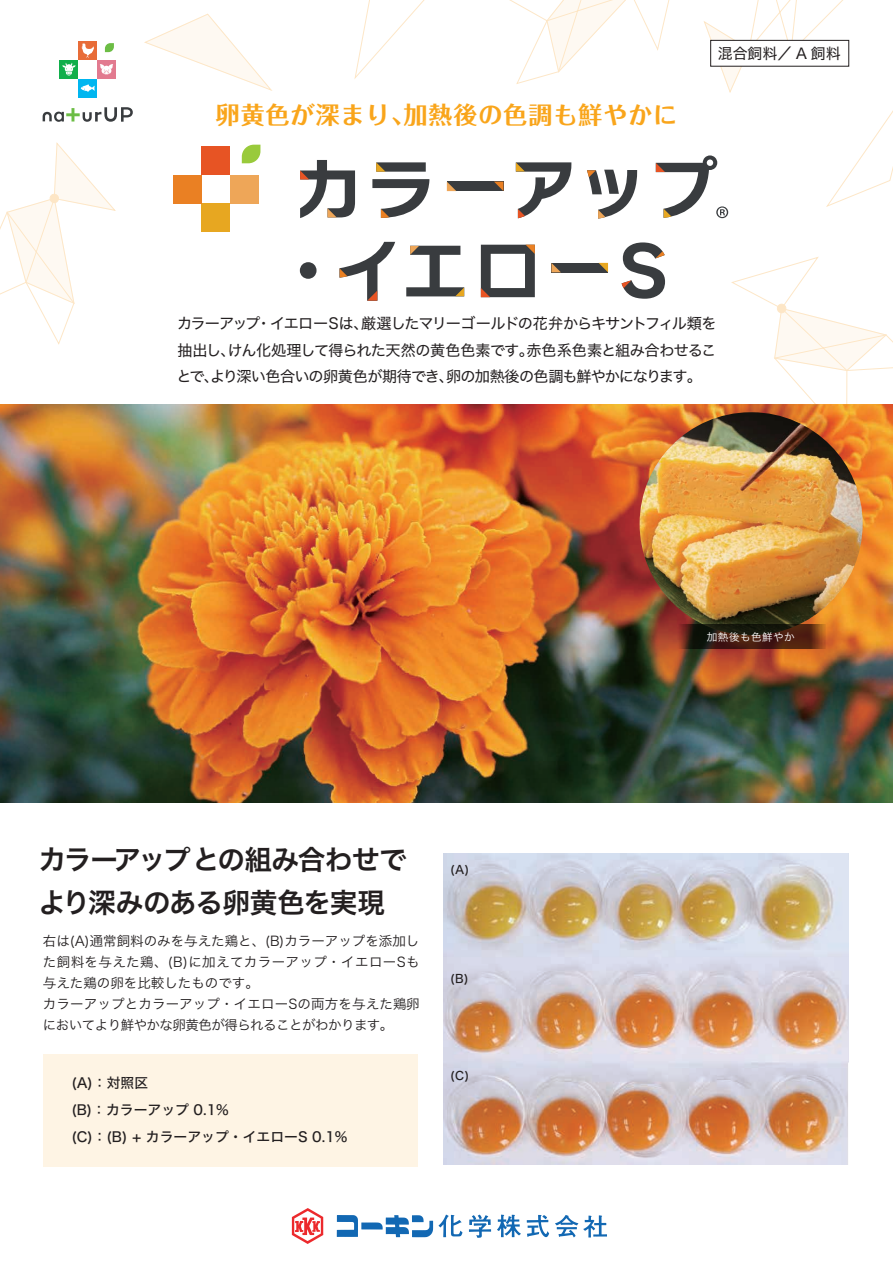
<style>
.page{position:relative;width:893px;height:1263px;background:#fff}
.page>*{position:absolute;margin:0;border:0;box-sizing:border-box;transform-origin:0 0}
.t1{font:27.6px/42.3px "Hiragino Sans W6";letter-spacing:-.04em;color:#231f20}
.t2{font:700 24px "Folk Pro";letter-spacing:.04em;color:#f9a51b}
.t3{font:15.15px/26.5px "Hiragino Sans W4";letter-spacing:-.055em;color:#231f20;text-align:justify}
.t4{font:14.85px "Hiragino Sans W4";color:#231f20}
.t5{font:13.8px/27px "Hiragino Sans W5";color:#231f20}
.t6{font:13.5px/21px "Hiragino Sans W3";color:#231f20}
.t7{font:11.7px "Hiragino Sans W5";color:#231f20}
.t8{font:10.65px "Hiragino Sans W3";letter-spacing:.04em;color:#fff}
</style>
<div class="page">
<svg style="left:731px;top:256px;width:162px;height:148px"></svg>
<div style="left:777px;top:304px;width:9px;height:9px;background:#fde6c6;border-radius:50%"></div>
<div style="left:777px;top:304px;width:9px;height:9px;border:1px solid #f89c1c;border-radius:50%"></div>
<svg style="left:354px;top:0;width:71px;height:79px"></svg>
<svg style="left:144px;top:13px;width:128px;height:78px"></svg>
<svg style="left:0;top:142px;width:116px;height:203px"></svg>
<div style="left:43px;top:1054px;width:375px;height:113px;background:#fef4e4"></div>
<img style="left:0;top:404px;width:893px;height:399px">
<svg style="left:43px;top:107px;width:90px;height:15px"></svg>
<div style="left:78px;top:41px;width:19px;height:19px;background:#e86c38"></div>
<div style="left:78px;top:79px;width:19px;height:18px;background:#00b6f0"></div>
<div style="left:97px;top:60px;width:19px;height:19px;background:#e27a8f"></div>
<div style="left:60px;top:60px;width:18px;height:19px;background:#11af4b"></div>
<svg style="left:81px;top:84px;width:14px;height:8px"></svg>
<svg style="left:62px;top:43px;width:52px;height:33px"></svg>
<img style="left:443px;top:853px;width:405px;height:312px">
<img style="left:640px;top:412px;width:223px;height:223px;border-radius:111px">
<svg style="left:677px;top:625px;width:148px;height:23px;background:#422011"></svg>
<svg style="left:337px;top:1215px;width:270px;height:23px"></svg>
<svg style="left:292px;top:1208px;width:31px;height:36px"></svg>
<div style="left:447px;top:182px;width:56px;height:9px;background:#393c3f"></div>
<div style="left:202px;top:147px;width:28px;height:28px;background:#e75424"></div>
<div style="left:202px;top:204px;width:28px;height:28px;background:#e7a721"></div>
<div style="left:230px;top:175px;width:28px;height:29px;background:#eea658"></div>
<svg style="left:242px;top:145px;width:18px;height:18px"></svg>
<div style="left:173px;top:175px;width:29px;height:29px;background:#ea8023"></div>
<svg style="left:300px;top:160px;width:55px;height:58px"></svg>
<svg style="left:372px;top:162px;width:57px;height:56px"></svg>
<svg style="left:447px;top:182px;width:9px;height:9px"></svg>
<svg style="left:300px;top:262px;width:16px;height:17px"></svg>
<div style="left:551px;top:263px;width:57px;height:9px;background:#393c3f"></div>
<svg style="left:339px;top:242px;width:56px;height:59px"></svg>
<svg style="left:406px;top:246px;width:58px;height:50px"></svg>
<svg style="left:481px;top:245px;width:54px;height:52px"></svg>
<svg style="left:551px;top:263px;width:10px;height:9px"></svg>
<svg style="left:599px;top:263px;width:9px;height:9px"></svg>
<svg style="left:621px;top:242px;width:44px;height:57px"></svg>
<svg style="left:486px;top:0;width:407px;height:219px"></svg>
<h2 class="t2" style="left:216px;top:94px;width:463px">卵黄色が深まり、加熱後の色調も鮮やかに</h2>
<p class="t4" style="left:718px;top:41px;width:124px">混合飼料／ A 飼料</p>
<p class="t3" style="left:176px;top:309px;width:542px">カラーアップ・イエローSは、厳選したマリーゴールドの花弁からキサントフィル類を抽出し、けん化処理して得られた天然の黄色色素です。赤色系色素と組み合わせることで、より深い色合いの卵黄色が期待でき、卵の加熱後の色調も鮮やかになります。</p>
<h1 class="t1" style="left:38px;top:837px;width:370px">カラーアップとの組み合わせでより深みのある卵黄色を実現</h1>
<p class="t6" style="left:43px;top:930px;width:378px">右は(A)通常飼料のみを与えた鶏と、(B)カラーアップを添加した飼料を与えた鶏、(B)に加えてカラーアップ・イエローSも与えた鶏の卵を比較したものです。<br>カラーアップとカラーアップ・イエローSの両方を与えた鶏卵においてより鮮やかな卵黄色が得られることがわかります。</p>
<p class="t5" style="left:71px;top:1069px;width:278px">(A)：対照区<br>(B)：カラーアップ 0.1%<br>(C)：(B) + カラーアップ・イエローS 0.1%</p>
<p class="t7" style="left:450px;top:859px;width:21px">(A)</p>
<p class="t7" style="left:450px;top:968px;width:20px">(B)</p>
<p class="t7" style="left:450px;top:1066px;width:21px">(C)</p>
<p class="t8" style="left:707px;top:627px;width:90px">加熱後も色鮮やか</p>
</div>
